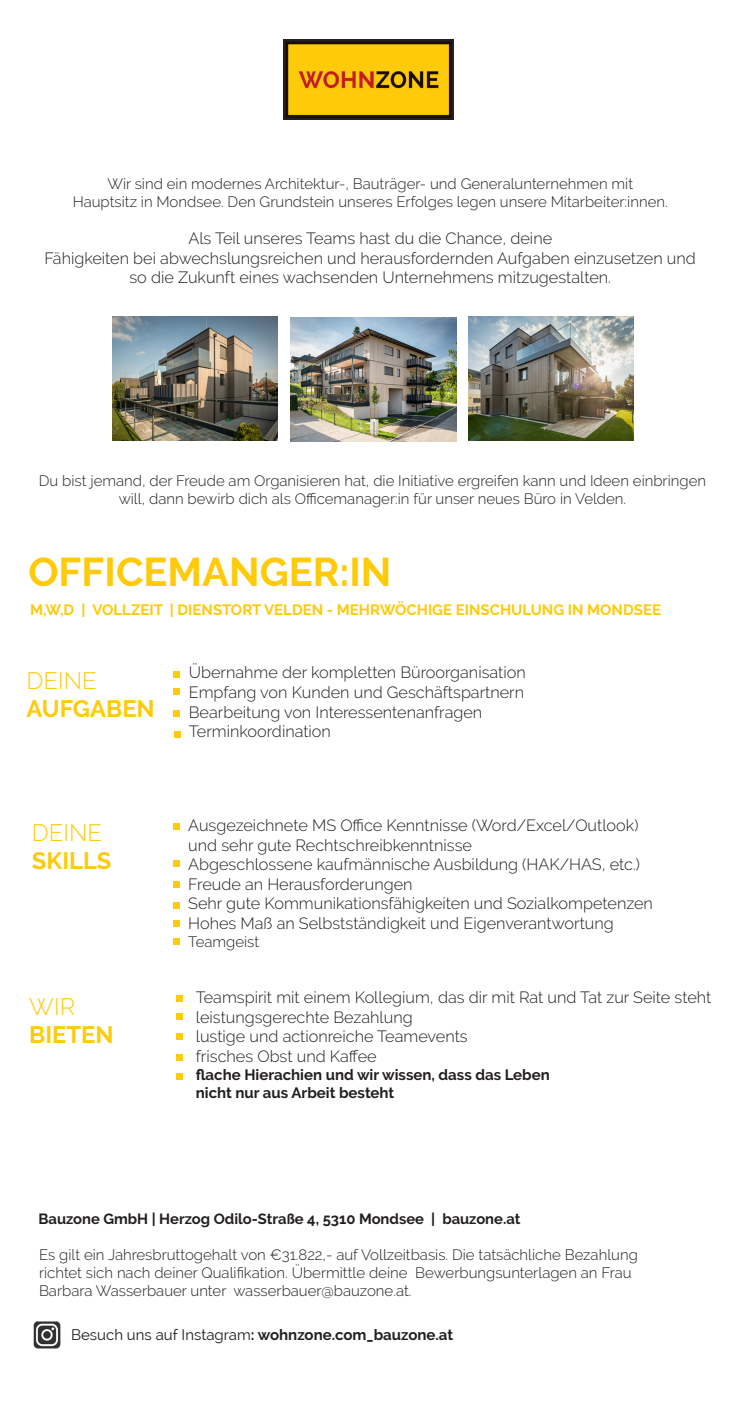
<style>
.page{position:relative;width:745px;height:1418px;background:#fff}
.page>*{position:absolute;margin:0;border:0;box-sizing:border-box;transform-origin:0 0}
.t1{font:700 40px "Raleway";color:#feca0a}
.t2{font:700 23.75px "Raleway";color:#feca0a}
.t3{font:300 23.75px "Raleway";color:#feca0a}
.t4{font:300 16.25px/19.5px "Raleway";color:#231f20}
.t5{font:300 15px/18px "Raleway";color:#231f20;text-align:center}
.t6{font:700 15px/18px "Raleway";color:#231f20}
.t7{font:700 15px "Raleway";color:#feca0a}
.t8{font:700 14.75px "Raleway";color:#231f20}
.s1{font-weight:400}
</style>
<div class="page">
<img style="left:283px;top:40px;width:170px;height:80px">
<img style="left:33px;top:1321px;width:28px;height:27px">
<img style="left:112px;top:317px;width:165px;height:123px">
<img style="left:290px;top:317px;width:165px;height:124px">
<img style="left:468px;top:317px;width:165px;height:123px">
<div style="left:173px;top:823px;width:6px;height:7px;background:#feca0a"></div>
<svg style="left:173px;top:860px;width:6px;height:6px"></svg>
<svg style="left:173px;top:881px;width:6px;height:6px"></svg>
<svg style="left:173px;top:902px;width:6px;height:6px"></svg>
<svg style="left:176px;top:995px;width:6px;height:6px"></svg>
<svg style="left:176px;top:1013px;width:6px;height:6px"></svg>
<svg style="left:176px;top:1033px;width:6px;height:6px"></svg>
<svg style="left:176px;top:1054px;width:6px;height:6px"></svg>
<svg style="left:173px;top:920px;width:6px;height:6px"></svg>
<svg style="left:174px;top:671px;width:6px;height:6px"></svg>
<svg style="left:174px;top:689px;width:6px;height:6px"></svg>
<svg style="left:174px;top:710px;width:6px;height:6px"></svg>
<svg style="left:174px;top:731px;width:6px;height:6px"></svg>
<svg style="left:176px;top:1073px;width:6px;height:6px"></svg>
<svg style="left:173px;top:938px;width:6px;height:6px"></svg>
<p class="t5" style="left:107px;top:174px;width:527px">Wir sind ein modernes Architektur-, Bauträger- und Generalunternehmen mit</p>
<p class="t5" style="left:73px;top:192px;width:596px">Hauptsitz in Mondsee. Den Grundstein unseres Erfolges legen unsere Mitarbeiter:innen.</p>
<p class="t4" style="left:188px;top:229px;width:365px">Als Teil unseres Teams hast du die Chance, deine</p>
<p class="t4" style="left:45px;top:248px;width:652px">Fähigkeiten bei abwechslungsreichen und herausfordernden Aufgaben einzusetzen und</p>
<p class="t4" style="left:129px;top:268px;width:483px">so die Zukunft eines wachsenden Unternehmens mitzugestalten.</p>
<p class="t5" style="left:39px;top:471px;width:668px">Du bist jemand, der Freude am Organisieren hat, die Initiative ergreifen kann und Ideen einbringen will, dann bewirb dich als Officemanager:in für unser neues Büro in Velden.</p>
<p class="t1" style="left:28px;top:549px;width:364px">OFFICEMANGER:IN</p>
<p class="t7" style="left:30px;top:601px;width:632px">M,W,D | VOLLZEIT | DIENSTORT VELDEN - MEHRWÖCHIGE EINSCHULUNG IN MONDSEE</p>
<p class="t3" style="left:27px;top:666px;width:71px">DEINE</p>
<p class="t2" style="left:27px;top:695px;width:130px">AUFGABEN</p>
<p class="t3" style="left:32px;top:818px;width:71px">DEINE</p>
<p class="t2" style="left:32px;top:847px;width:81px">SKILLS</p>
<p class="t3" style="left:29px;top:992px;width:47px">WIR</p>
<p class="t2" style="left:29px;top:1021px;width:86px">BIETEN</p>
<p class="t4" style="left:189px;top:663px;width:338px">Übernahme der kompletten Büroorganisation<br>Empfang von Kunden und Geschäftspartnern</p>
<p class="t4" style="left:189px;top:702px;width:295px">Bearbeitung von Interessentenanfragen</p>
<p class="t4" style="left:189px;top:721px;width:143px">Terminkoordination</p>
<p class="t4" style="left:188px;top:815px;width:451px">Ausgezeichnete MS Office Kenntnisse (Word/Excel/Outlook) und sehr gute Rechtschreibkenntnisse</p>
<p class="t4" style="left:188px;top:854px;width:453px">Abgeschlossene kaufmännische Ausbildung (HAK/HAS, etc.)</p>
<p class="t4" style="left:188px;top:874px;width:226px">Freude an Herausforderungen</p>
<p class="t4" style="left:188px;top:893px;width:466px">Sehr gute Kommunikationsfähigkeiten und Sozialkompetenzen</p>
<p class="t4" style="left:188px;top:913px;width:427px">Hohes Maß an Selbstständigkeit und Eigenverantwortung</p>
<p class="t5" style="left:188px;top:932px;width:72px">Teamgeist</p>
<p class="t4" style="left:196px;top:987px;width:517px">Teamspirit mit einem Kollegium, das dir mit Rat und Tat zur Seite steht</p>
<p class="t4" style="left:196px;top:1007px;width:218px">leistungsgerechte Bezahlung</p>
<p class="t4" style="left:196px;top:1026px;width:273px">lustige und actionreiche Teamevents frisches Obst und Kaffee</p>
<p class="t6" style="left:196px;top:1065px;width:355px">flache Hierachien und wir wissen, dass das Leben nicht nur aus Arbeit besteht</p>
<p class="t8" style="left:38px;top:1210px;width:483px">Bauzone GmbH | Herzog Odilo-Straße 4, 5310 Mondsee | bauzone.at</p>
<p class="t5" style="left:39px;top:1245px;width:600px;text-align:left">Es gilt ein Jahresbruttogehalt von €31.822,- auf Vollzeitbasis. Die tatsächliche Bezahlung richtet sich nach deiner Qualifikation. Übermittle deine Bewerbungsunterlagen an Frau<br>Barbara Wasserbauer unter wasserbauer@bauzone.at.</p>
<p class="t6" style="left:71px;top:1325px;width:383px"><span class="s1">Besuch uns auf Instagram</span>: wohnzone.com_bauzone.at</p>
</div>
